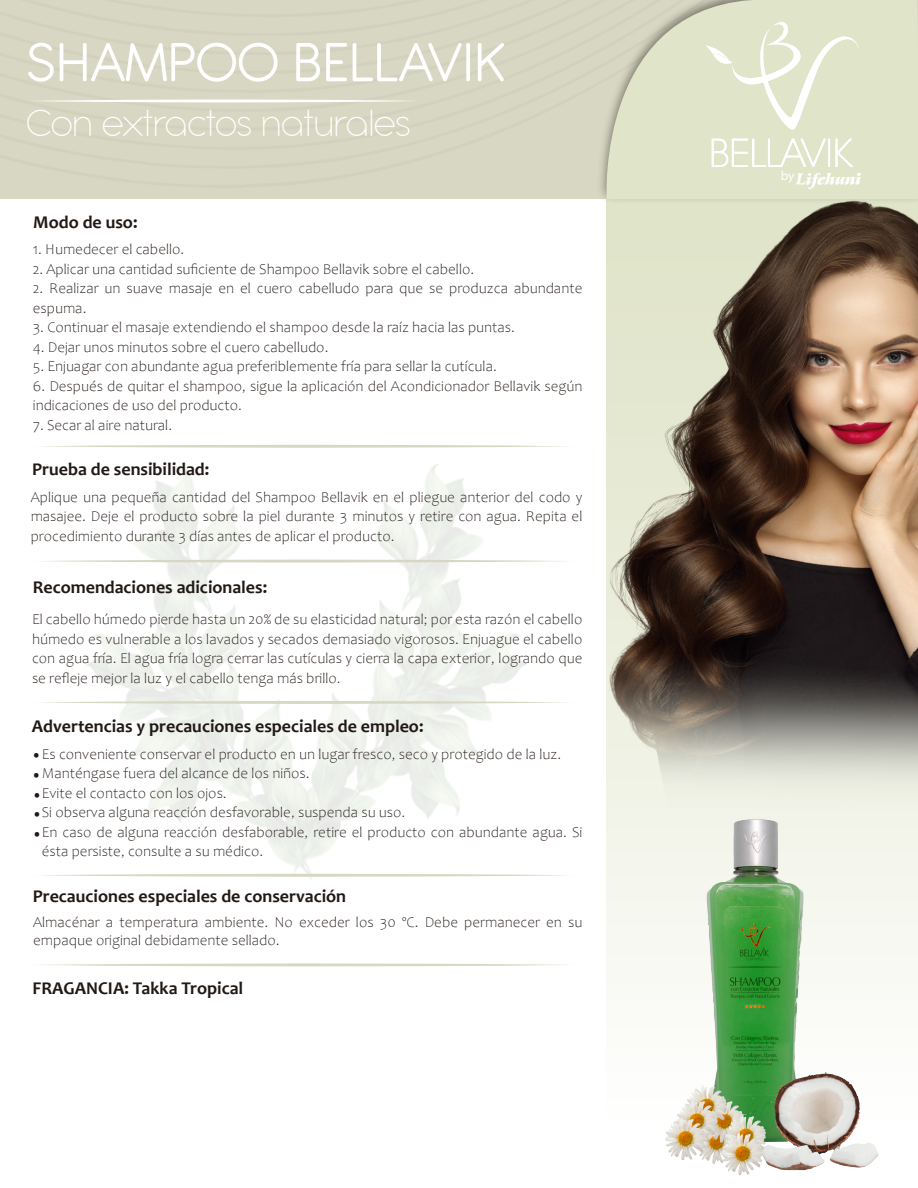
<style>
.page{position:relative;width:918px;height:1188px;background:#fff}
.page>*{position:absolute;margin:0;border:0;box-sizing:border-box;transform-origin:0 0}
.t1{font:59.85px "Antipasto Pro";color:#fff}
.t2{font:200 41.1px "Antipasto Pro";color:#fff}
.t3{font:700 18px "Candara";color:#211915}
.t4{font:300 15px/19.5px "Candara";color:#211915}
.t5{font:13.2px "Myriad Pro";color:#fff}
</style>
<div class="page">
<div style="left:0;top:0;width:918px;height:199px;background:#d7d7c3"></div>
<svg style="left:600px;top:0;width:318px;height:199px;fill:#e0e4c9"></svg>
<svg style="left:35px;top:874px;width:532px;height:3px"></svg>
<svg style="left:41px;top:963px;width:526px;height:3px"></svg>
<svg style="left:35px;top:701px;width:532px;height:3px"></svg>
<svg style="left:35px;top:560px;width:532px;height:3px"></svg>
<svg style="left:36px;top:99px;width:376px;height:3px"></svg>
<svg style="left:40px;top:445px;width:527px;height:3px"></svg>
<img style="left:607px;top:199px;width:311px;height:566px">
<svg style="left:705px;top:12px;width:156px;height:177px"></svg>
<img style="left:606px;top:765px;width:312px;height:410px">
<h1 class="t1" style="left:26px;top:29px;width:481px">SHAMPOO BELLAVIK</h1>
<h2 class="t2" style="left:26px;top:101px;width:386px">Con extractos naturales</h2>
<p class="t3" style="left:33px;top:211px;width:106px">Modo de uso:</p>
<p class="t4" style="left:33px;top:240px;width:153px">1. Humedecer el cabello.</p>
<p class="t4" style="left:33px;top:259px;width:443px">2. Aplicar una cantidad suficiente de Shampoo Bellavik sobre el cabello.</p>
<p class="t4" style="left:33px;top:279px;width:551px">2. Realizar un suave masaje en el cuero cabelludo para que se produzca abundante espuma.</p>
<p class="t4" style="left:33px;top:318px;width:484px">3. Continuar el masaje extendiendo el shampoo desde la raíz hacia las puntas.</p>
<p class="t4" style="left:33px;top:337px;width:297px">4. Dejar unos minutos sobre el cuero cabelludo.</p>
<p class="t4" style="left:33px;top:357px;width:466px">5. Enjuagar con abundante agua preferiblemente fría para sellar la cutícula.</p>
<p class="t4" style="left:33px;top:376px;width:551px">6. Después de quitar el shampoo, sigue la aplicación del Acondicionador Bellavik según indicaciones de uso del producto.</p>
<p class="t4" style="left:33px;top:415px;width:141px">7. Secar al aire natural.</p>
<p class="t3" style="left:32px;top:458px;width:179px">Prueba de sensibilidad:</p>
<p class="t4" style="left:31px;top:487px;width:553px;text-align:justify">Aplique una pequeña cantidad del Shampoo Bellavik en el pliegue anterior del codo y masajee. Deje el producto sobre la piel durante 3 minutos y retire con agua. Repita el procedimiento durante 3 días antes de aplicar el producto.</p>
<p class="t3" style="left:33px;top:576px;width:236px">Recomendaciones adicionales:</p>
<p class="t4" style="left:32px;top:610px;width:552px;text-align:justify">El cabello húmedo pierde hasta un 20% de su elasticidad natural; por esta razón el cabello húmedo es vulnerable a los lavados y secados demasiado vigorosos. Enjuague el cabello con agua fría. El agua fría logra cerrar las cutículas y cierra la capa exterior, logrando que se refleje mejor la luz y el cabello tenga más brillo.</p>
<p class="t3" style="left:32px;top:715px;width:393px">Advertencias y precauciones especiales de empleo:</p>
<p class="t4" style="left:42px;top:744px;width:542px;text-indent:-10px">•Es conveniente conservar el producto en un lugar fresco, seco y protegido de la luz.<br>Manténgase fuera del alcance de los niños.<br>Evite el contacto con los ojos.<br>Si observa alguna reacción desfavorable, suspenda su uso.<br>En caso de alguna reacción desfaborable, retire el producto con abundante agua. Si ésta persiste, consulte a su médico.</p>
<p class="t4" style="left:31px;top:765px;width:12px;text-align:justify">• • • •</p>
<p class="t3" style="left:33px;top:885px;width:315px">Precauciones especiales de conservación</p>
<p class="t4" style="left:33px;top:913px;width:551px;line-height:18px">Almacénar a temperatura ambiente. No exceder los 30 ºC. Debe permanecer en su empaque original debidamente sellado.</p>
<p class="t3" style="left:33px;top:977px;width:212px">FRAGANCIA: Takka Tropical</p>
<p class="t5" style="left:781px;top:168px;width:15px">by</p>
</div>
